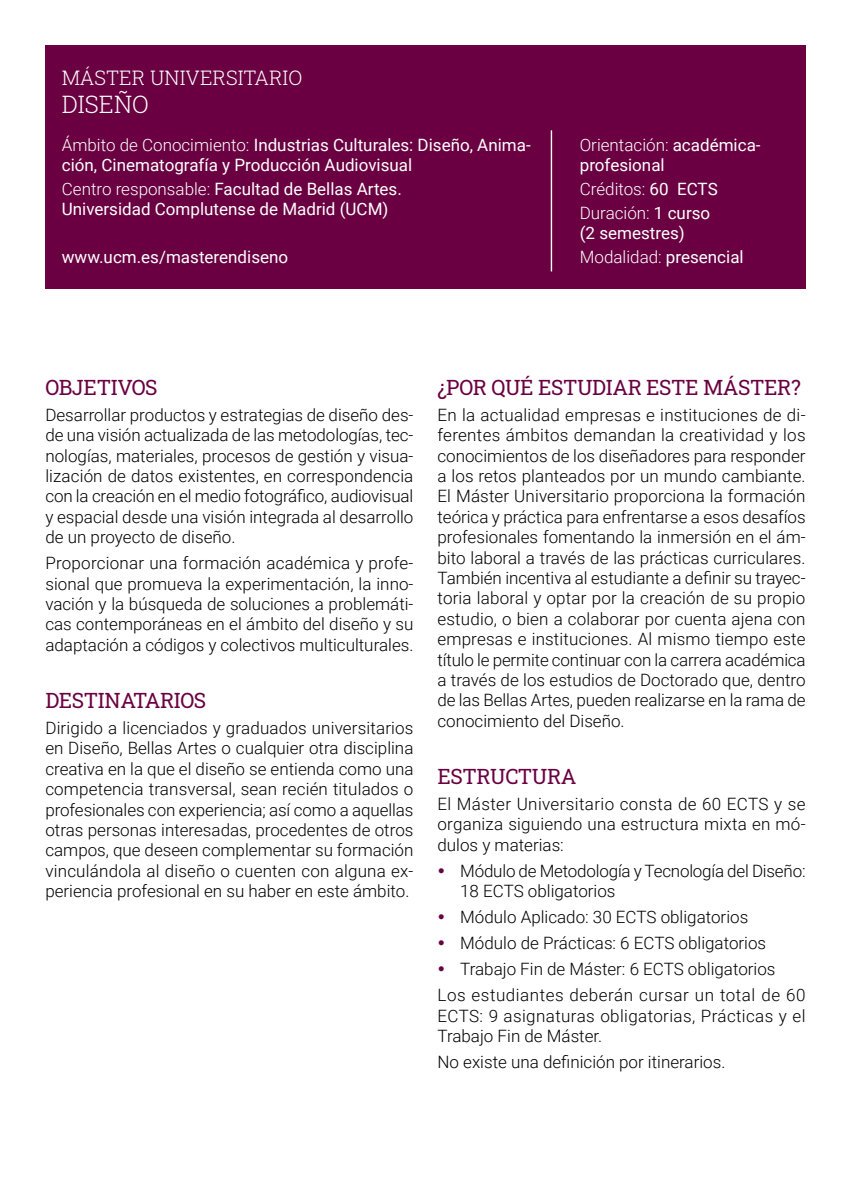
<style>
.page{position:relative;width:851px;height:1191px;background:#fff}
.page>*{position:absolute;margin:0;border:0;box-sizing:border-box;transform-origin:0 0}
.TÍTULO_1_BLANCO{font:300 24px "Roboto Slab";color:#fff}
.TÍTULO_1{font:21px "Roboto Slab";letter-spacing:-.02em;color:#6a0041}
.TÍTULO_2_BLANCO{font:300 20px "Roboto Slab";color:#fff}
.TEXTO{font:300 17px/20.4px "Roboto";color:#000;text-align:justify}
.t1{font:17px/20px "Roboto";color:#fff}
.t2{font:300 17px "Roboto";color:#fff}
.s1{font-weight:300}
.s2{font-weight:400}
</style>
<div class="page">
<div style="left:45px;top:45px;width:760px;height:244px;background:#6a0041"></div>
<hr style="left:550px;top:130px;width:2px;height:141px;background:#fff">
<p class="TÍTULO_2_BLANCO" style="left:62px;top:64px;width:242px">MÁSTER UNIVERSITARIO</p>
<p class="TÍTULO_1_BLANCO" style="left:62px;top:87px;width:89px">DISEÑO</p>
<p class="t1" style="left:62px;top:134px;width:470px"><span class="s1">Ámbito de Conocimiento:</span> Industrias Culturales: Diseño, Anima&shy;ción, Cinematografía y Producción Audiovisual</p>
<p class="t1" style="left:62px;top:178px;width:341px"><span class="s1">Centro responsable:</span> Facultad de Bellas Artes.<br>Universidad Complutense de Madrid (UCM)</p>
<p class="t1" style="left:62px;top:247px;width:228px">www.ucm.es/masterendiseno</p>
<p class="t1" style="left:579px;top:134px;width:182px"><span class="s1">Orientación:</span> académica&shy;profesional</p>
<p class="t2" style="left:579px;top:177px;width:139px">Créditos: <span class="s2">60 ECTS</span></p>
<p class="t1" style="left:579px;top:202px;width:132px"><span class="s1">Duración:</span> 1 curso (2 semestres)</p>
<p class="t2" style="left:579px;top:245px;width:165px">Modalidad: <span class="s2">presencial</span></p>
<p class="TÍTULO_1" style="left:45px;top:372px;width:114px">OBJETIVOS</p>
<p class="TEXTO" style="left:45px;top:404px;width:369px">Desarrollar productos y estrategias de diseño des&shy;de una visión actualizada de las metodologías, tec&shy;nologías, materiales, procesos de gestión y visua&shy;lización de datos existentes, en correspondencia con la creación en el medio fotográfico, audiovisual y espacial desde una visión integrada al desarrollo de un proyecto de diseño.</p>
<p class="TEXTO" style="left:45px;top:552px;width:369px">Proporcionar una formación académica y profe&shy;sional que promueva la experimentación, la inno&shy;vación y la búsqueda de soluciones a problemáti&shy;cas contemporáneas en el ámbito del diseño y su adaptación a códigos y colectivos multiculturales.</p>
<p class="TÍTULO_1" style="left:45px;top:686px;width:162px">DESTINATARIOS</p>
<p class="TEXTO" style="left:45px;top:717px;width:369px">Dirigido a licenciados y graduados universitarios en Diseño, Bellas Artes o cualquier otra disciplina creativa en la que el diseño se entienda como una competencia transversal, sean recién titulados o profesionales con experiencia; así como a aquellas otras personas interesadas, procedentes de otros campos, que deseen complementar su formación vinculándola al diseño o cuenten con alguna ex&shy;periencia profesional en su haber en este ámbito.</p>
<p class="TÍTULO_1" style="left:437px;top:372px;width:365px">¿POR QUÉ ESTUDIAR ESTE MÁSTER?</p>
<p class="TEXTO" style="left:437px;top:404px;width:369px">En la actualidad empresas e instituciones de di&shy;ferentes ámbitos demandan la creatividad y los conocimientos de los diseñadores para responder a los retos planteados por un mundo cambiante.<br>El Máster Universitario proporciona la formación teórica y práctica para enfrentarse a esos desafíos profesionales fomentando la inmersión en el ám&shy;bito laboral a través de las prácticas curriculares.<br>También incentiva al estudiante a definir su trayec&shy;toria laboral y optar por la creación de su propio estudio, o bien a colaborar por cuenta ajena con empresas e instituciones. Al mismo tiempo este título le permite continuar con la carrera académica a través de los estudios de Doctorado que, dentro de las Bellas Artes, pueden realizarse en la rama de conocimiento del Diseño.</p>
<p class="TÍTULO_1" style="left:437px;top:761px;width:141px">ESTRUCTURA</p>
<p class="TEXTO" style="left:437px;top:793px;width:369px">El Máster Universitario consta de 60 ECTS y se organiza siguiendo una estructura mixta en mó&shy;dulos y materias:</p>
<p class="TEXTO" style="left:460px;top:860px;width:347px">Módulo de Metodología y Tecnología del Diseño:<br>18 ECTS obligatorios</p>
<p class="TEXTO" style="left:460px;top:906px;width:289px">Módulo Aplicado: 30 ECTS obligatorios</p>
<p class="TEXTO" style="left:460px;top:932px;width:307px">Módulo de Prácticas: 6 ECTS obligatorios</p>
<p class="TEXTO" style="left:460px;top:958px;width:317px">Trabajo Fin de Máster: 6 ECTS obligatorios</p>
<p class="TEXTO" style="left:437px;top:984px;width:369px">Los estudiantes deberán cursar un total de 60<br>ECTS: 9 asignaturas obligatorias, Prácticas y el Trabajo Fin de Máster.</p>
<p class="TEXTO" style="left:437px;top:1051px;width:289px">No existe una definición por itinerarios.</p>
</div>
